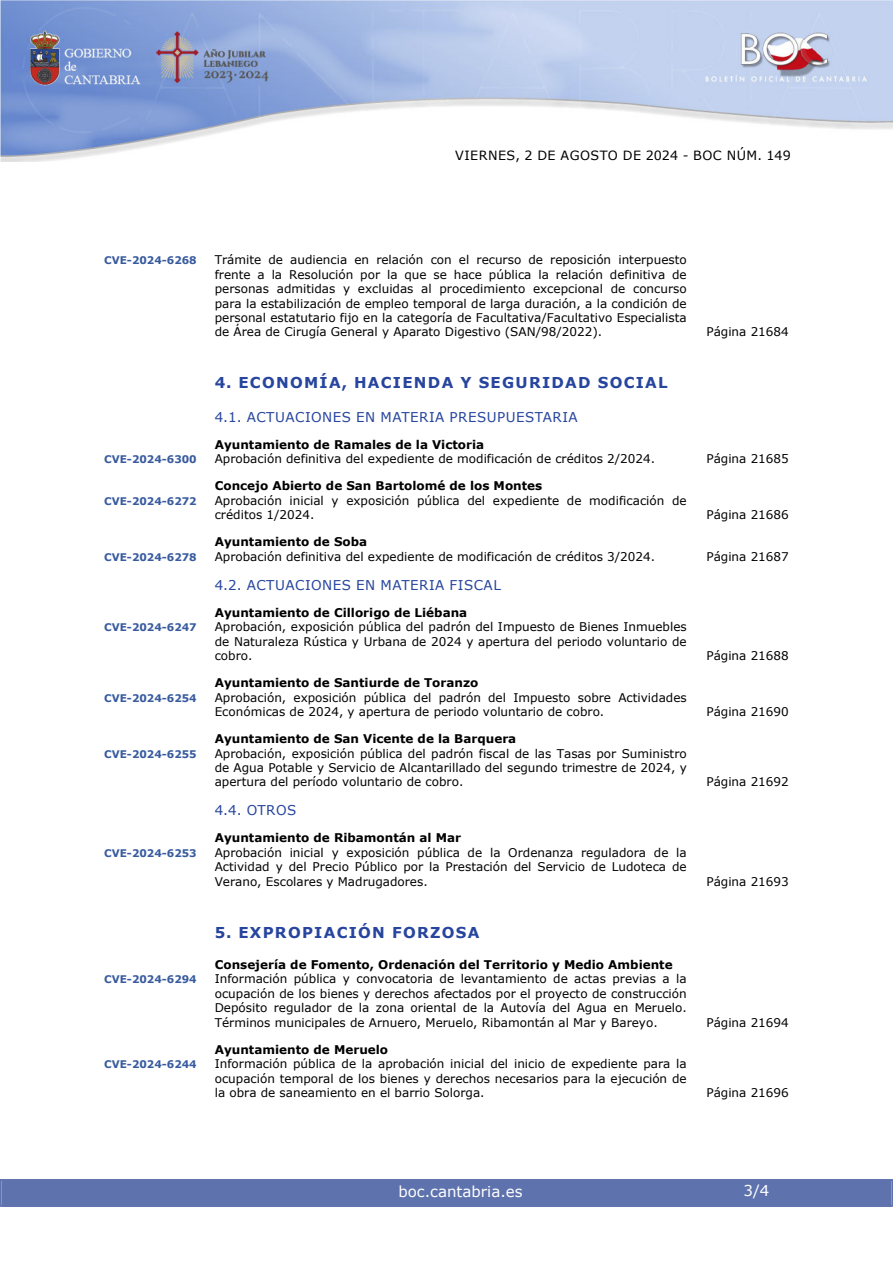
<style>
.page{position:relative;width:893px;height:1263px;background:#fff}
.page>*{position:absolute;margin:0;border:0;box-sizing:border-box;transform-origin:0 0}
.indice_1{font:700 15px "Verdana";letter-spacing:.085em;color:#27459e}
.t1{font:15px "Verdana";color:#fff}
.indice_2{font:13.5px "Verdana";letter-spacing:.035em;color:#27459e}
.t2{font:12.75px "Verdana";letter-spacing:.035em;color:#000}
.indice_4{font:12px/14.4px "Verdana";color:#000;text-align:justify}
.indice_3{font:700 12px "Verdana";color:#000}
.indice_4-2{font:700 10.5px "Verdana";color:#385b9e}
</style>
<div class="page">
<img style="left:0;top:0;width:893px;height:161px">
<div style="left:2px;top:1180px;width:889px;height:27px;background:#5e73ae"></div>
<div style="left:0;top:1179px;width:893px;height:28px;border:2px solid #5e73ae"></div>
<p class="t2" style="left:455px;top:147px;width:337px">VIERNES, 2 DE AGOSTO DE 2024 - BOC NÚM. 149</p>
<p class="indice_4-2" style="left:104px;top:253px;width:94px">CVE-2024-6268</p>
<p class="indice_4" style="left:215px;top:253px;width:473px">Trámite de audiencia en relación con el recurso de reposición interpuesto frente a la Resolución por la que se hace pública la relación definitiva de personas admitidas y excluidas al procedimiento excepcional de concurso para la estabilización de empleo temporal de larga duración, a la condición de personal estatutario fijo en la categoría de Facultativa/Facultativo Especialista de Área de Cirugía General y Aparato Digestivo (SAN/98/2022).</p>
<h2 class="indice_1" style="left:215px;top:372px;width:455px">4. ECONOMÍA, HACIENDA Y SEGURIDAD SOCIAL</h2>
<h3 class="indice_2" style="left:215px;top:407px;width:365px">4.1. ACTUACIONES EN MATERIA PRESUPUESTARIA</h3>
<h4 class="indice_3" style="left:215px;top:436px;width:271px">Ayuntamiento de Ramales de la Victoria</h4>
<p class="indice_4" style="left:706px;top:325px;width:84px">Página 21684</p>
<p class="indice_4-2" style="left:104px;top:452px;width:94px">CVE-2024-6300</p>
<p class="indice_4" style="left:215px;top:451px;width:442px">Aprobación definitiva del expediente de modificación de créditos 2/2024.</p>
<p class="indice_4" style="left:706px;top:451px;width:84px">Página 21685</p>
<h4 class="indice_3" style="left:215px;top:477px;width:329px">Concejo Abierto de San Bartolomé de los Montes</h4>
<p class="indice_4-2" style="left:104px;top:493px;width:94px">CVE-2024-6272</p>
<p class="indice_4" style="left:215px;top:493px;width:473px">Aprobación inicial y exposición pública del expediente de modificación de créditos 1/2024.</p>
<p class="indice_4" style="left:706px;top:507px;width:84px">Página 21686</p>
<h4 class="indice_3" style="left:215px;top:533px;width:154px">Ayuntamiento de Soba</h4>
<p class="indice_4-2" style="left:104px;top:549px;width:94px">CVE-2024-6278</p>
<p class="indice_4" style="left:215px;top:549px;width:442px">Aprobación definitiva del expediente de modificación de créditos 3/2024.</p>
<p class="indice_4" style="left:706px;top:549px;width:84px">Página 21687</p>
<h3 class="indice_2" style="left:215px;top:575px;width:288px">4.2. ACTUACIONES EN MATERIA FISCAL</h3>
<h4 class="indice_3" style="left:215px;top:604px;width:254px">Ayuntamiento de Cillorigo de Liébana</h4>
<p class="indice_4-2" style="left:104px;top:620px;width:94px">CVE-2024-6247</p>
<p class="indice_4" style="left:215px;top:619px;width:473px">Aprobación, exposición pública del padrón del Impuesto de Bienes Inmuebles de Naturaleza Rústica y Urbana de 2024 y apertura del periodo voluntario de cobro.</p>
<p class="indice_4" style="left:706px;top:648px;width:84px">Página 21688</p>
<h4 class="indice_3" style="left:215px;top:674px;width:265px">Ayuntamiento de Santiurde de Toranzo</h4>
<p class="indice_4-2" style="left:104px;top:690px;width:94px">CVE-2024-6254</p>
<p class="indice_4" style="left:215px;top:690px;width:473px">Aprobación, exposición pública del padrón del Impuesto sobre Actividades<br>Económicas de 2024, y apertura de periodo voluntario de cobro.</p>
<h4 class="indice_3" style="left:215px;top:730px;width:303px">Ayuntamiento de San Vicente de la Barquera</h4>
<p class="indice_4-2" style="left:104px;top:746px;width:94px">CVE-2024-6255</p>
<p class="indice_4" style="left:215px;top:746px;width:473px">Aprobación, exposición pública del padrón fiscal de las Tasas por Suministro de Agua Potable y Servicio de Alcantarillado del segundo trimestre de 2024, y apertura del período voluntario de cobro.</p>
<h3 class="indice_2" style="left:215px;top:801px;width:83px">4.4. OTROS</h3>
<h4 class="indice_3" style="left:215px;top:829px;width:248px">Ayuntamiento de Ribamontán al Mar</h4>
<p class="indice_4-2" style="left:104px;top:845px;width:94px">CVE-2024-6253</p>
<p class="indice_4" style="left:215px;top:845px;width:473px">Aprobación inicial y exposición pública de la Ordenanza reguladora de la Actividad y del Precio Público por la Prestación del Servicio de Ludoteca de Verano, Escolares y Madrugadores.</p>
<h2 class="indice_1" style="left:215px;top:921px;width:266px">5. EXPROPIACIÓN FORZOSA</h2>
<h4 class="indice_3" style="left:215px;top:956px;width:459px">Consejería de Fomento, Ordenación del Territorio y Medio Ambiente</h4>
<p class="indice_4-2" style="left:104px;top:972px;width:94px">CVE-2024-6294</p>
<p class="indice_4" style="left:215px;top:972px;width:473px">Información pública y convocatoria de levantamiento de actas previas a la ocupación de los bienes y derechos afectados por el proyecto de construcción Depósito regulador de la zona oriental de la Autovía del Agua en Meruelo.<br>Términos municipales de Arnuero, Meruelo, Ribamontán al Mar y Bareyo.</p>
<h4 class="indice_3" style="left:215px;top:1041px;width:175px">Ayuntamiento de Meruelo</h4>
<p class="indice_4-2" style="left:104px;top:1057px;width:94px">CVE-2024-6244</p>
<p class="indice_4" style="left:215px;top:1056px;width:473px">Información pública de la aprobación inicial del inicio de expediente para la ocupación temporal de los bienes y derechos necesarios para la ejecución de la obra de saneamiento en el barrio Solorga.</p>
<p class="indice_4" style="left:706px;top:704px;width:84px">Página 21690</p>
<p class="indice_4" style="left:706px;top:775px;width:84px">Página 21692</p>
<p class="indice_4" style="left:706px;top:874px;width:84px">Página 21693</p>
<p class="indice_4" style="left:706px;top:1015px;width:84px">Página 21694</p>
<p class="indice_4" style="left:706px;top:1085px;width:84px">Página 21696</p>
<p class="t1" style="left:398px;top:1181px;width:126px">boc.cantabria.es</p>
<p class="t1" style="left:744px;top:1180px;width:27px">3/4</p>
</div>
